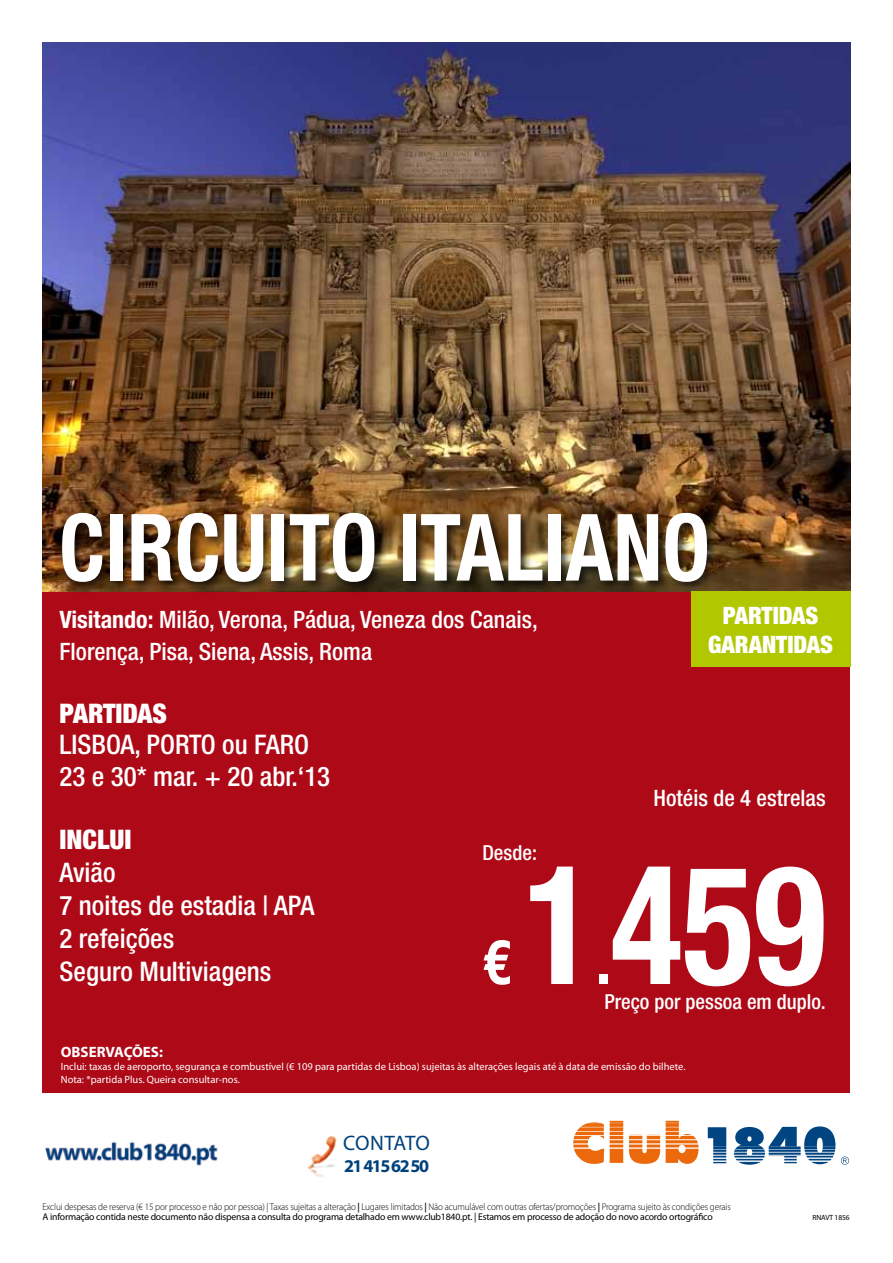
<style>
.page{position:relative;width:893px;height:1263px;background:#fff}
.page>*{position:absolute;margin:0;border:0;box-sizing:border-box;transform-origin:0 0}
.t1{font:700 condensed 165.9px "Helvetica Neue";color:#fff;scale:.9 1}
.t2{font:700 condensed 93px "Helvetica Neue";color:#fff;scale:.92 1}
.t3{font:700 condensed 62.25px "Helvetica Neue";color:#fff}
.t4{font:500 condensed 27px/33px "Helvetica Neue";color:#fff}
.t5{font:900 condensed 27px "Helvetica Neue";color:#fff}
.t6{font:500 condensed 24px/31.5px "Helvetica Neue";color:#fff}
.t7{font:900 condensed 24px/28.5px "Helvetica Neue";color:#fff;text-align:center}
.t8{font:500 condensed 22.65px "Helvetica Neue";color:#fff}
.t9{font:21px "Myriad Pro";color:#00417b}
.t10{font:500 condensed 20.7px "Helvetica Neue";color:#fff}
.t11{font:700 18px "Myriad Pro";letter-spacing:-.08em;color:#00417b}
.t12{font:700 15px "Myriad Pro";color:#fff}
.t13{font:10.5px/12.6px "Myriad Pro";color:#fff}
.t14{font:300 9.75px/10.5px "Myriad Pro";letter-spacing:-.015em;color:#000;scale:.94 1}
.t15{font:7.5px "Myriad Pro";letter-spacing:-.02em;color:#000}
.s1{font-weight:700}
.s2{font-weight:600}
.s3{font-weight:400}
</style>
<div class="page">
<div style="left:43px;top:43px;width:807px;height:1050px;background:#ad0917"></div>
<img style="left:43px;top:43px;width:807px;height:548px">
<div style="left:58px;top:509px;width:661px;height:85px;background:#000;opacity:.75"></div>
<svg style="left:573px;top:1120px;width:277px;height:45px"></svg>
<img style="left:45px;top:1136px;width:292px;height:42px">
<div style="left:691px;top:591px;width:159px;height:75px;background:#b1c800"></div>
<h2 class="t2" style="left:59px;top:491px;width:709px">CIRCUITO ITALIANO</h2>
<h3 class="t6" style="left:60px;top:604px;width:480px"><span class="s1">VISITANDO:</span> Milão, Verona, Pádua, Veneza dos Canais,<br>Florença, Pisa, Siena, Assis, Roma</h3>
<h3 class="t5" style="left:60px;top:697px;width:109px">PARTIDAS</h3>
<h3 class="t4" style="left:60px;top:729px;width:272px;line-height:31.5px">Lisboa, Porto ou faro<br>23 e 30* mar. + 20 abr.‘13</h3>
<h3 class="t7" style="left:708px;top:601px;width:126px">PARTIDAS<br>GARANTIDAS</h3>
<h3 class="t8" style="left:654px;top:784px;width:174px">Hotéis de 4 estrelas</h3>
<h3 class="t5" style="left:60px;top:823px;width:72px">INCLUI</h3>
<h3 class="t4" style="left:60px;top:855px;width:256px">Avião<br>7 noites de estadia | APA<br>2 refeições<br>Seguro Multiviagens</h3>
<h3 class="t10" style="left:482px;top:840px;width:56px">Desde:</h3>
<h3 class="t3" style="left:482px;top:924px;width:31px">€</h3>
<h1 class="t1" style="left:524px;top:824px;width:337px">1459</h1>
<h3 class="t3" style="left:596px;top:924px;width:16px">.</h3>
<h3 class="t10" style="left:604px;top:989px;width:223px">Preço por pessoa em duplo.</h3>
<h3 class="t12" style="left:61px;top:1042px;width:104px">OBSERVAÇÕES:</h3>
<p class="t13" style="left:61px;top:1060px;width:626px">Inclui: taxas de aeroporto, segurança e combustível (€ 109 para partidas de Lisboa) sujeitas às alterações legais até à data de emissão do bilhete.<br>Nota: *partida Plus. Queira consultar-nos.</p>
<h3 class="t9" style="left:343px;top:1130px;width:40px">contat</h3>
<h3 class="t9" style="left:416px;top:1130px;width:16px">o</h3>
<h3 class="t11" style="left:344px;top:1154px;width:86px">21 415 62 50</h3>
<p class="t14" style="left:43px;top:1201px;width:734px">Exclui despesas de reserva (€ 15 por processo e não por pessoa) | Taxas sujeitas a alteração <span class="s2">|</span> Lugares limitados <span class="s2">|</span> Não acumulável com outras ofertas/promoções <span class="s2">|</span> Programa sujeito às condições gerais<br><span class="s3">A informação contida neste documento não dispensa a consulta do programa detalhado em www.club1840.pt. | Estamos em processo de adoção do novo acordo ortográfico</span></p>
<p class="t15" style="left:813px;top:1213px;width:38px">RNAVT 1856</p>
</div>
